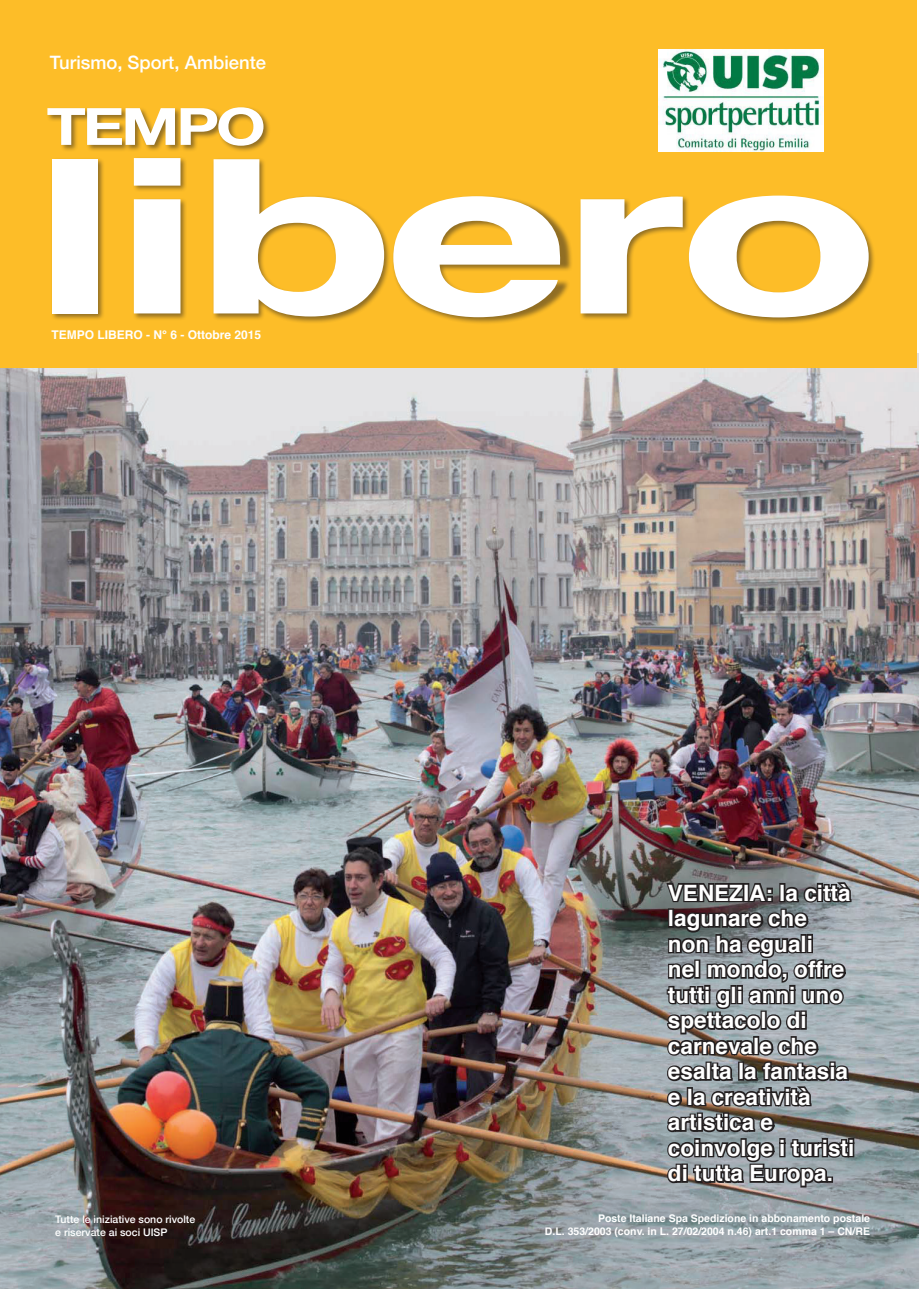
<style>
.page{position:relative;width:919px;height:1289px;background:#fff}
.page>*{position:absolute;margin:0;border:0;box-sizing:border-box;transform-origin:0 0}
.t1{font:700 214.5px "Helvetica";letter-spacing:-.03em;color:#fff;scale:1.54 1}
.t2{font:700 51.45px "Helvetica Neue";letter-spacing:-.05em;color:#fff;scale:1.25 1}
.t3{font:700 22.5px/25.5px "Helvetica";color:#fff}
.t4{font:500 18.45px "Helvetica Neue";color:#fff}
.t5{font:700 12px "Helvetica";color:#fff}
.t6{font:700 10.5px/12.6px "Helvetica";color:#fff;text-align:right}
.t7{font:500 10.5px/12.6px "Helvetica Neue";color:#fff}
</style>
<div class="page">
<img style="left:0;top:353px;width:918px;height:935px">
<svg style="left:664px;top:877px;width:190px;height:311px;background:#626466"></svg>
<div style="left:826px;top:1176px;width:7px;height:6px;border:3px solid #231f20"></div>
<div style="left:0;top:0;width:916px;height:367px;background:#fdbd28"></div>
<div style="left:46px;top:106px;width:225px;height:47px;background:#231f20;opacity:.5"></div>
<div style="left:51px;top:156px;width:825px;height:168px;background:#231f20;opacity:.5"></div>
<img style="left:658px;top:50px;width:165px;height:102px">
<p class="t4" style="left:50px;top:48px;width:217px">Turismo, Sport, Ambiente</p>
<h2 class="t2" style="left:47px;top:86px;width:177px">TEMPO</h2>
<h1 class="t1" style="left:30px;top:65px;width:553px">libero</h1>
<p class="t5" style="left:51px;top:325px;width:211px">TEMPO LIBERO - N° 6 - Ottobre 2015</p>
<p class="t7" style="left:55px;top:1212px;width:141px">Tutte le iniziative sono rivolte e riservate ai soci UISP</p>
<p class="t3" style="left:668px;top:880px;width:188px">VENEZIA: la città lagunare che<br>non ha eguali<br>nel mondo, offre tutti gli anni uno spettacolo di carnevale che esalta la fantasia e la creatività artistica e coinvolge i turisti di tutta Europa.</p>
<p class="t6" style="left:545px;top:1212px;width:326px">Poste Italiane Spa Spedizione in abbonamento postale<br>D.L. 353/2003 (conv. in L. 27/02/2004 n.46) art.1 comma 1 – CN/RE</p>
</div>
